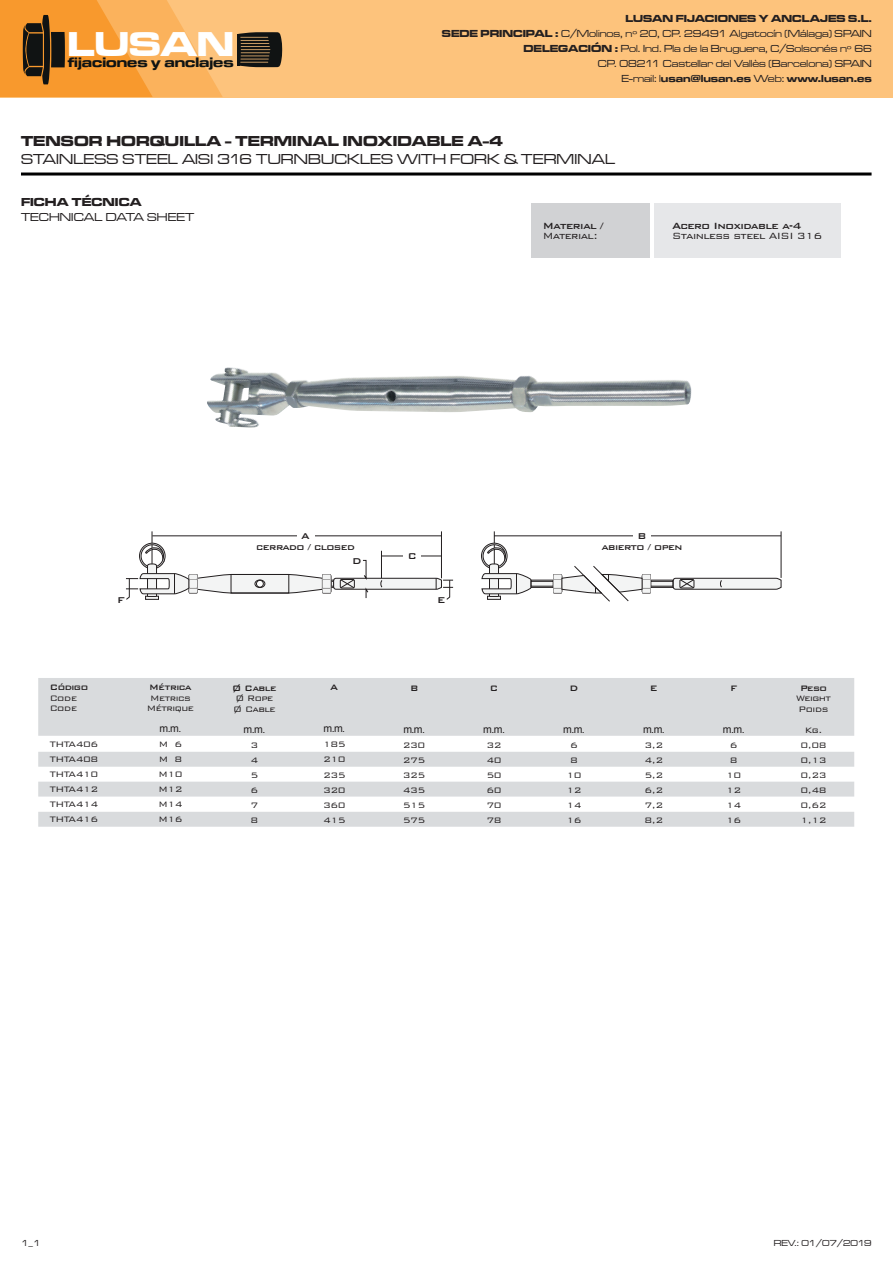
<style>
.page{position:relative;width:893px;height:1263px;background:#fff}
.page>*{position:absolute;margin:0;border:0;box-sizing:border-box;transform-origin:0 0}
.t1{font:35.55px "Microgramma D Bold Exte";color:#fff}
.t2{font:500 expanded 15px "Microgramma DOT";letter-spacing:.01em;color:#231f20}
.t3{font:700 expanded 15px "Microgramma DOT";letter-spacing:.01em;color:#231f20}
.t4{font:14.25px "Microgramma D Bold Exte";color:#0f1313}
.t5{font:300 12px "Bank Gothic BT";letter-spacing:-.05em;color:#231f20}
.t6{font:500 12px "Bank Gothic BT";letter-spacing:-.05em;color:#231f20}
.t7{font:500 expanded 12px "Microgramma DOT";letter-spacing:.01em;color:#231f20}
.t8{font:700 expanded 12px "Microgramma DOT";letter-spacing:.01em;color:#231f20}
.t9{font:500 11.25px/11.2px "Bank Gothic BT";letter-spacing:-.05em;color:#231f20;text-align:center}
.t10{font:300 10.5px/15px "Bank Gothic BT";letter-spacing:-.05em;color:#231f20;text-align:justify}
.t11{font:10.5px/15px "Microgramma D Medi Exte";color:#231f20;text-align:right}
.t12{font:10.5px "Microgramma D Bold Exte";color:#231f20}
.t13{font:10.5px "Arial";color:#231f20}
.t14{font:500 10.5px "Bank Gothic BT";letter-spacing:-.05em;color:#231f20}
.t15{font:9px "Microgramma D Medi Exte";letter-spacing:-.01em;color:#231f20}
.s1{font-family:"Microgramma D Bold Exte"}
.s2{font-family:"Microgramma D Medi Exte"}
</style>
<div class="page">
<hr style="left:21px;top:173px;width:851px;height:3px;background:#000001">
<div style="left:0;top:0;width:893px;height:97px;background:#fdc37c"></div>
<svg style="left:237px;top:32px;width:45px;height:35px"></svg>
<hr style="left:237px;top:34px;width:3px;height:31px;background:#101313">
<svg style="left:0;top:0;width:223px;height:97px;background:#e69a43"></svg>
<div style="left:531px;top:204px;width:119px;height:54px;background:#d1d2d4"></div>
<div style="left:654px;top:204px;width:186px;height:54px;background:#e6e7e9"></div>
<svg style="left:38px;top:678px;width:816px;height:149px;fill:#d9dbdd"></svg>
<hr style="left:152px;top:531px;width:1px;height:41px;background:#231f20">
<hr style="left:441px;top:531px;width:1px;height:47px;background:#231f20">
<hr style="left:781px;top:531px;width:1px;height:47px;background:#231f20">
<hr style="left:494px;top:531px;width:1px;height:41px;background:#231f20">
<div style="left:531px;top:580px;width:23px;height:8px;background:#f3f4f4;border:1px solid #231f20"></div>
<div style="left:531px;top:581px;width:22px;height:5px;border:1px solid #231f20"></div>
<div style="left:650px;top:580px;width:23px;height:8px;background:#f3f4f4;border:1px solid #231f20"></div>
<div style="left:651px;top:581px;width:22px;height:5px;border:1px solid #231f20"></div>
<svg style="left:553px;top:566px;width:98px;height:36px"></svg>
<svg style="left:481px;top:543px;width:50px;height:57px"></svg>
<svg style="left:672px;top:578px;width:110px;height:12px"></svg>
<hr style="left:152px;top:536px;width:289px;height:1px;background:#231f20">
<hr style="left:494px;top:536px;width:287px;height:1px;background:#231f20">
<div style="left:297px;top:531px;width:17px;height:10px;background:#fff"></div>
<div style="left:633px;top:531px;width:18px;height:10px;background:#fff"></div>
<svg style="left:126px;top:543px;width:327px;height:57px"></svg>
<img style="left:207px;top:367px;width:485px;height:61px">
<h1 class="t1" style="left:67px;top:20px;width:168px">LUSAN</h1>
<h3 class="t4" style="left:68px;top:53px;width:167px">fijaciones y anclajes</h3>
<p class="t12" style="left:625px;top:11px;width:248px">LUSAN FIJACIONES Y ANCLAJES S.L.</p>
<p class="t11" style="left:442px;top:25px;width:431px"><span class="s1">SEDE PRINCIPAL :</span> C/Molinos, nº 20, CP. 29491 Algatocín (Málaga) SPAIN<br><span class="s1">DELEGACIÓN :</span> Pol. Ind. Pla de la Bruguera, C/Solsonés nº 66<br>CP. 08211 Castellar del Vallès (Barcelona) SPAIN</p>
<p class="t12" style="left:621px;top:71px;width:252px"><span class="s2">E-mail: l</span>usan@lusan.es <span class="s2">Web:</span> www.lusan.es</p>
<h2 class="t3" style="left:21px;top:131px;width:483px">TENSOR HORQUILLA - TERMINAL INOXIDABLE A-4</h2>
<h2 class="t2" style="left:21px;top:150px;width:596px">STAINLESS STEEL AISI 316 TURNBUCKLES WITH FORK &amp; TERMINAL</h2>
<p class="t8" style="left:21px;top:194px;width:122px">FICHA TÉCNICA</p>
<p class="t7" style="left:21px;top:209px;width:175px">TECHNICAL DATA SHEET</p>
<p class="t6" style="left:543px;top:219px;width:62px">Material /</p>
<p class="t5" style="left:543px;top:230px;width:57px">Material:</p>
<p class="t6" style="left:672px;top:219px;width:131px">Acero Inoxidable a-4</p>
<p class="t5" style="left:672px;top:230px;width:152px">Stainless steel AISI 316</p>
<p class="t9" style="left:256px;top:530px;width:100px">A<br>cerrado / closed</p>
<p class="t9" style="left:602px;top:530px;width:83px">B<br>abierto / open</p>
<p class="t9" style="left:408px;top:550px;width:11px">C</p>
<p class="t9" style="left:352px;top:555px;width:11px">D</p>
<p class="t9" style="left:117px;top:594px;width:9px">F</p>
<p class="t9" style="left:437px;top:594px;width:10px">E</p>
<p class="t14" style="left:50px;top:682px;width:40px">Código</p>
<p class="t10" style="left:50px;top:693px;width:29px;line-height:10.5px">Code<br>Code</p>
<p class="t10" style="left:50px;top:737px;width:50px">THTA406<br>THTA408<br>THTA410<br>THTA412<br>THTA414<br>THTA416</p>
<p class="t14" style="left:149px;top:682px;width:44px">Métrica</p>
<p class="t10" style="left:147px;top:693px;width:49px;line-height:10.5px;text-align:center">Metrics<br>Métrique</p>
<p class="t13" style="left:160px;top:722px;width:23px">m.m.</p>
<p class="t10" style="left:158px;top:737px;width:26px">M 6<br>M 8<br>M10<br>M12<br>M14<br>M16</p>
<p class="t14" style="left:232px;top:682px;width:46px">Ø Cable</p>
<p class="t10" style="left:233px;top:693px;width:44px;line-height:10.5px">Ø Rope<br>Ø Cable</p>
<p class="t13" style="left:244px;top:722px;width:23px">m.m.</p>
<p class="t10" style="left:250px;top:737px;width:9px">3<br>4<br>5<br>6<br>7<br>8</p>
<p class="t14" style="left:330px;top:682px;width:10px">A</p>
<p class="t13" style="left:323px;top:722px;width:23px">m.m.</p>
<p class="t10" style="left:323px;top:737px;width:24px">185<br>210<br>235<br>320<br>360<br>415</p>
<p class="t14" style="left:410px;top:682px;width:10px">B</p>
<p class="t13" style="left:403px;top:722px;width:23px">m.m.</p>
<p class="t10" style="left:403px;top:737px;width:24px">230<br>275<br>325<br>435<br>515<br>575</p>
<p class="t14" style="left:490px;top:682px;width:10px">C</p>
<p class="t13" style="left:483px;top:722px;width:23px">m.m.</p>
<p class="t10" style="left:487px;top:737px;width:17px">32<br>40<br>50<br>60<br>70<br>78</p>
<p class="t14" style="left:570px;top:682px;width:10px">D</p>
<p class="t13" style="left:563px;top:722px;width:23px">m.m.</p>
<p class="t10" style="left:566px;top:737px;width:17px;text-align:center">6<br>8<br>10<br>12<br>14<br>16</p>
<p class="t14" style="left:650px;top:682px;width:9px">E</p>
<p class="t13" style="left:643px;top:722px;width:23px">m.m.</p>
<p class="t10" style="left:645px;top:737px;width:20px">3,2<br>4,2<br>5,2<br>6,2<br>7,2<br>8,2</p>
<p class="t14" style="left:730px;top:682px;width:9px">F</p>
<p class="t13" style="left:723px;top:722px;width:23px">m.m.</p>
<p class="t10" style="left:726px;top:737px;width:17px;text-align:center">6<br>8<br>10<br>12<br>14<br>16</p>
<p class="t14" style="left:800px;top:682px;width:29px">Peso</p>
<p class="t10" style="left:796px;top:693px;width:36px;line-height:10.5px">Weight<br>Poids</p>
<p class="t10" style="left:801px;top:722px;width:27px;text-align:center">Kg.<br>0,08<br>0,13<br>0,23<br>0,48<br>0,62<br>1,12</p>
<p class="t15" style="left:21px;top:1237px;width:21px">1_1</p>
<p class="t15" style="left:774px;top:1237px;width:99px">REV.: 01/07/2019</p>
</div>
